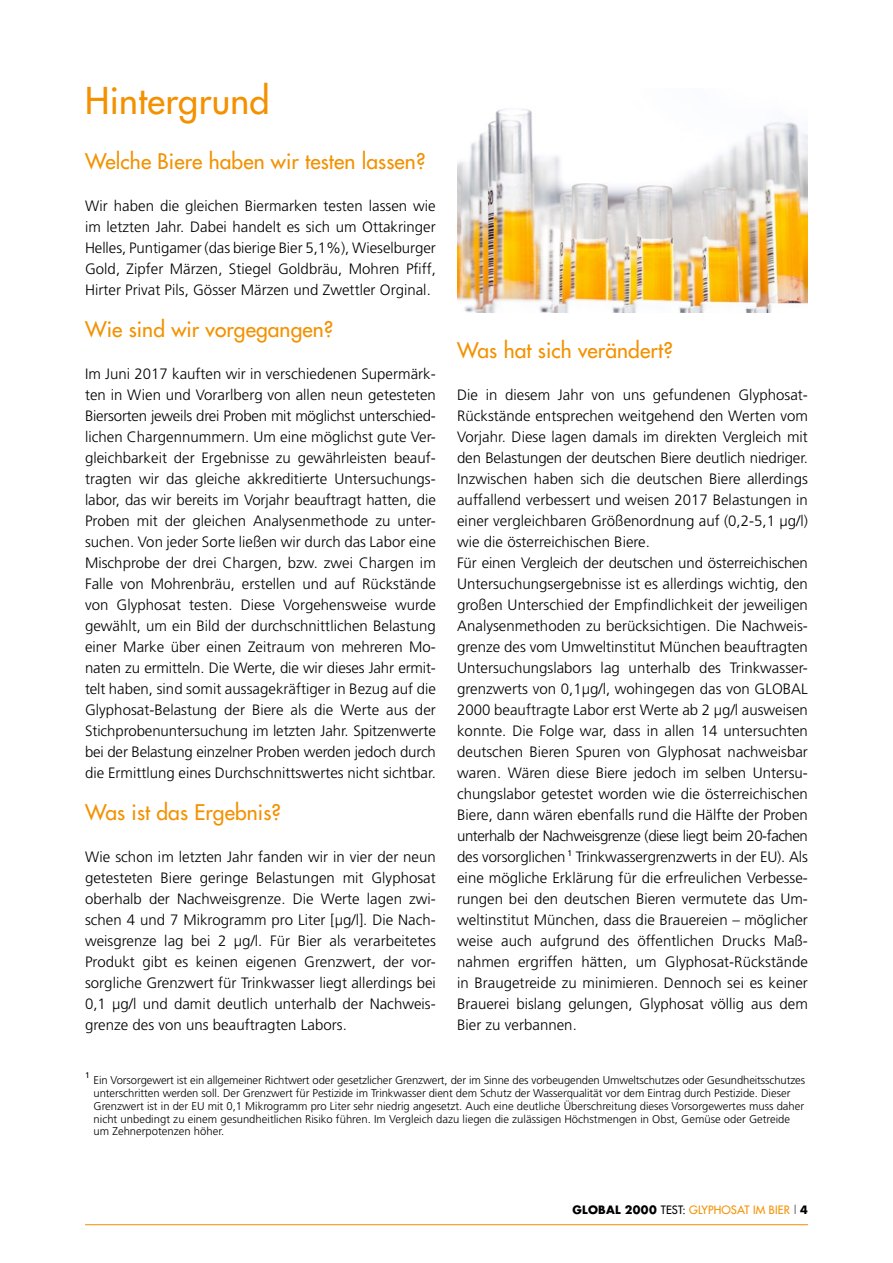
<style>
.page{position:relative;width:893px;height:1263px;background:#fff}
.page>*{position:absolute;margin:0;border:0;box-sizing:border-box;transform-origin:0 0}
.t1{font:36px "Futura";letter-spacing:.01em;color:#f39100}
.t2{font:21px "Futura";letter-spacing:.005em;color:#f39100}
.t3{font:300 15px/21px "Frutiger";color:#000;text-align:justify}
.t4{font:300 11.25px/12.8px "Frutiger";letter-spacing:-.005em;color:#000}
.t5{font:11.25px "Futura";letter-spacing:.01em;color:#f39100}
.t6{font:8.25px "Frutiger";color:#000}
.s1{font-weight:700;color:#000}
.s2{color:#000}
.s3{font-weight:300;color:#000}
</style>
<div class="page">
<hr style="left:85px;top:1224px;width:723px;height:1px;background:#f39100">
<img style="left:457px;top:109px;width:351px;height:204px">
<h1 class="t1" style="left:85px;top:77px;width:186px">Hintergrund</h1>
<h2 class="t2" style="left:85px;top:148px;width:342px">Welche Biere haben wir testen lassen?</h2>
<p class="t3" style="left:85px;top:195px;width:352px">Wir haben die gleichen Biermarken testen lassen wie im letzten Jahr. Dabei handelt es sich um Ottakringer Helles, Puntigamer (das bierige Bier 5,1%), Wieselburger Gold, Zipfer Märzen, Stiegel Goldbräu, Mohren Pfiff, Hirter Privat Pils, Gösser Märzen und Zwettler Orginal.</p>
<h2 class="t2" style="left:85px;top:316px;width:250px">Wie sind wir vorgegangen?</h2>
<p class="t3" style="left:85px;top:363px;width:352px">Im Juni 2017 kauften wir in verschiedenen Supermärk&shy;ten in Wien und Vorarlberg von allen neun getesteten Biersorten jeweils drei Proben mit möglichst unterschied&shy;lichen Chargennummern. Um eine möglichst gute Ver&shy;gleichbarkeit der Ergebnisse zu gewährleisten beauf&shy;tragten wir das gleiche akkreditierte Untersuchungs&shy;labor, das wir bereits im Vorjahr beauftragt hatten, die Proben mit der gleichen Analysenmethode zu unter&shy;suchen. Von jeder Sorte ließen wir durch das Labor eine Mischprobe der drei Chargen, bzw. zwei Chargen im Falle von Mohrenbräu, erstellen und auf Rückstände von Glyphosat testen. Diese Vorgehensweise wurde gewählt, um ein Bild der durchschnittlichen Belastung einer Marke über einen Zeitraum von mehreren Mo&shy;naten zu ermitteln. Die Werte, die wir dieses Jahr ermit&shy;telt haben, sind somit aussagekräftiger in Bezug auf die Glyphosat-Belastung der Biere als die Werte aus der Stichprobenuntersuchung im letzten Jahr. Spitzenwerte bei der Belastung einzelner Proben werden jedoch durch die Ermittlung eines Durchschnittswertes nicht sichtbar.</p>
<h2 class="t2" style="left:85px;top:799px;width:197px">Was ist das Ergebnis?</h2>
<p class="t3" style="left:85px;top:846px;width:352px">Wie schon im letzten Jahr fanden wir in vier der neun getesteten Biere geringe Belastungen mit Glyphosat oberhalb der Nachweisgrenze. Die Werte lagen zwi&shy;schen 4 und 7 Mikrogramm pro Liter [µg/l]. Die Nach&shy;weisgrenze lag bei 2 µg/l. Für Bier als verarbeitetes Produkt gibt es keinen eigenen Grenzwert, der vor&shy;sorgliche Grenzwert für Trinkwasser liegt allerdings bei 0,1 μg/l und damit deutlich unterhalb der Nachweis&shy;grenze des von uns beauftragten Labors.</p>
<h2 class="t2" style="left:457px;top:337px;width:217px">Was hat sich verändert?</h2>
<p class="t3" style="left:457px;top:384px;width:352px;text-align:left">Die in diesem Jahr von uns gefundenen Glyphosat-Rückstände entsprechen weitgehend den Werten vom Vorjahr. Diese lagen damals im direkten Vergleich mit den Belastungen der deutschen Biere deutlich niedriger.<br>Inzwischen haben sich die deutschen Biere allerdings auffallend verbessert und weisen 2017 Belastungen in einer vergleichbaren Größenordnung auf (0,2-5,1 µg/l) wie die österreichischen Biere.<br>Für einen Vergleich der deutschen und österreichischen Untersuchungsergebnisse ist es allerdings wichtig, den großen Unterschied der Empfindlichkeit der jeweiligen Analysenmethoden zu berücksichtigen. Die Nachweis&shy;grenze des vom Umweltinstitut München beauftragten Untersuchungslabors lag unterhalb des Trinkwasser&shy;grenzwerts von 0,1µg/l, wohingegen das von GLOBAL 2000 beauftragte Labor erst Werte ab 2 µg/l ausweisen konnte. Die Folge war, dass in allen 14 untersuchten deutschen Bieren Spuren von Glyphosat nachweisbar waren. Wären diese Biere jedoch im selben Untersu&shy;chungslabor getestet worden wie die österreichischen Biere, dann wären ebenfalls rund die Hälfte der Proben unterhalb der Nachweisgrenze (diese liegt beim 20-fachen des vorsorglichen <sup>1</sup> Trinkwassergrenzwerts in der EU). Als eine mögliche Erklärung für die erfreulichen Verbesse&shy;rungen bei den deutschen Bieren vermutete das Um&shy;weltinstitut München, dass die Brauereien – möglicher weise auch aufgrund des öffentlichen Drucks Maß&shy;nahmen ergriffen hätten, um Glyphosat-Rückstände in Braugetreide zu minimieren. Dennoch sei es keiner Brauerei bislang gelungen, Glyphosat völlig aus dem Bier zu verbannen.</p>
<p class="t6" style="left:85px;top:1071px;width:6px">1</p>
<p class="t4" style="left:94px;top:1074px;width:713px">Ein Vorsorgewert ist ein allgemeiner Richtwert oder gesetzlicher Grenzwert, der im Sinne des vorbeugenden Umweltschutzes oder Gesundheitsschutzes unterschritten werden soll. Der Grenzwert für Pestizide im Trinkwasser dient dem Schutz der Wasserqualität vor dem Eintrag durch Pestizide. Dieser Grenzwert ist in der EU mit 0,1 Mikrogramm pro Liter sehr niedrig angesetzt. Auch eine deutliche Überschreitung dieses Vorsorgewertes muss daher nicht unbedingt zu einem gesundheitlichen Risiko führen. Im Vergleich dazu liegen die zulässigen Höchstmengen in Obst, Gemüse oder Getreide um Zehnerpotenzen höher.</p>
<p class="t5" style="left:572px;top:1203px;width:237px"><span class="s1">GLOBAL 2000</span> <span class="s2">TEST:</span> GLYPHOSAT IM BIER <span class="s3">|</span> <span class="s1">4</span></p>
</div>
